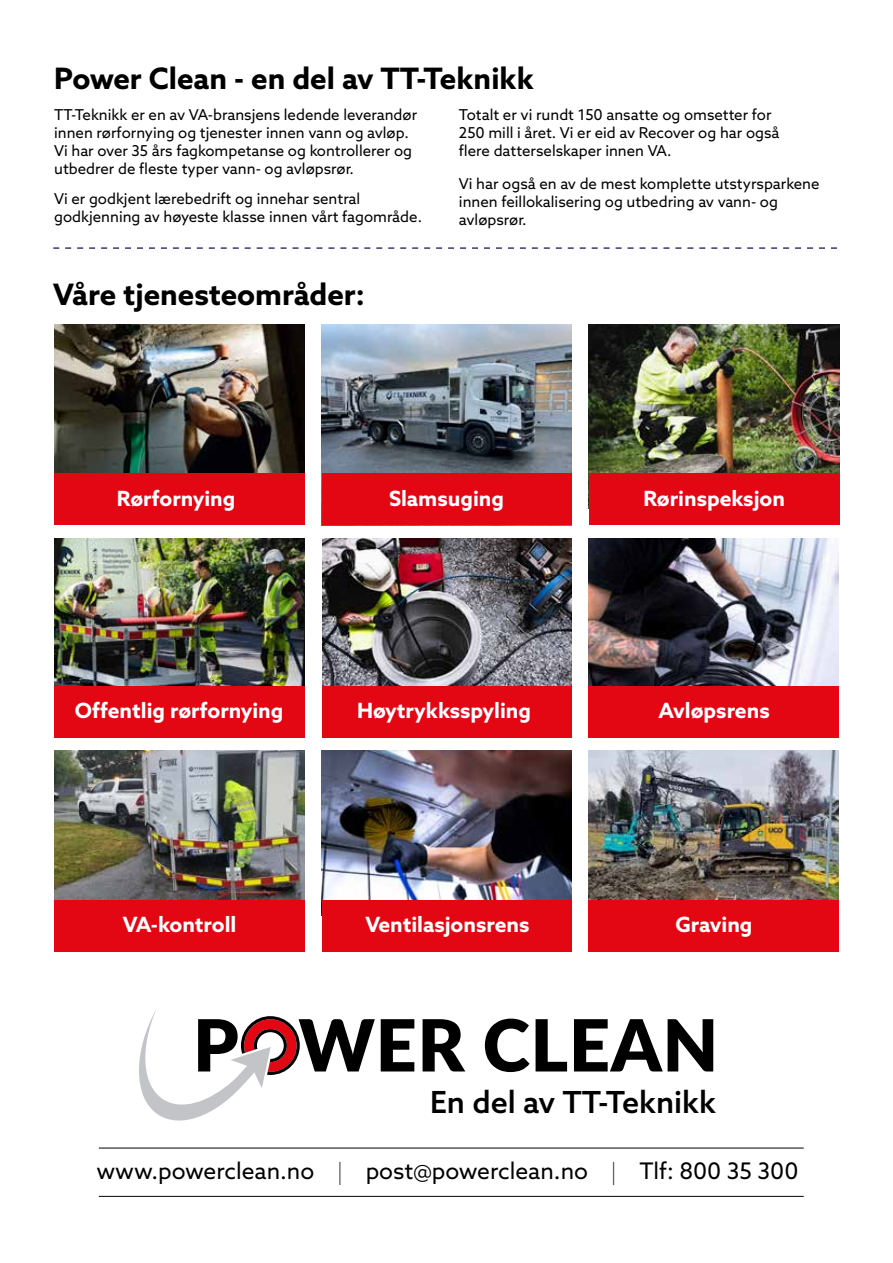
<style>
.page{position:relative;width:893px;height:1263px;background:#fff}
.page>*{position:absolute;margin:0;border:0;box-sizing:border-box;transform-origin:0 0}
.t1{font:500 30.45px "Azo Sans";color:#000}
.t2{font:700 29.55px "Azo Sans";color:#000}
.t3{font:22.8px "Azo Sans";color:#000}
.t4{font:700 21px "Azo Sans";color:#fff}
.t5{font:15px/18px "Azo Sans";color:#000}
.s1{font-weight:100;font-size:31.95px}
</style>
<div class="page">
<hr style="left:99px;top:1196px;width:705px;height:1px;background:#000">
<hr style="left:99px;top:1148px;width:705px;height:1px;background:#000">
<svg style="left:53px;top:247px;width:784px;height:2px"></svg>
<img style="left:54px;top:324px;width:251px;height:150px">
<img style="left:322px;top:538px;width:249px;height:149px">
<img style="left:322px;top:324px;width:249px;height:150px">
<img style="left:589px;top:538px;width:250px;height:149px">
<img style="left:54px;top:538px;width:251px;height:149px">
<img style="left:54px;top:751px;width:251px;height:150px">
<img style="left:589px;top:324px;width:250px;height:150px">
<img style="left:589px;top:751px;width:250px;height:150px">
<div style="left:54px;top:474px;width:251px;height:51px;background:#e30613"></div>
<div style="left:54px;top:687px;width:251px;height:51px;background:#e30613"></div>
<div style="left:589px;top:687px;width:250px;height:51px;background:#e30613"></div>
<div style="left:589px;top:901px;width:250px;height:51px;background:#e30613"></div>
<div style="left:322px;top:687px;width:249px;height:51px;background:#e30613"></div>
<div style="left:54px;top:901px;width:251px;height:51px;background:#e30613"></div>
<div style="left:322px;top:474px;width:249px;height:51px;background:#e30613"></div>
<div style="left:589px;top:474px;width:250px;height:51px;background:#e30613"></div>
<img style="left:322px;top:751px;width:249px;height:150px">
<div style="left:322px;top:901px;width:249px;height:51px;background:#e30613"></div>
<svg style="left:139px;top:1010px;width:236px;height:110px"></svg>
<svg style="left:381px;top:1019px;width:33px;height:52px"></svg>
<svg style="left:423px;top:1019px;width:42px;height:52px"></svg>
<svg style="left:485px;top:1018px;width:44px;height:54px"></svg>
<svg style="left:536px;top:1019px;width:31px;height:52px"></svg>
<svg style="left:574px;top:1019px;width:139px;height:52px"></svg>
<h2 class="t2" style="left:54px;top:59px;width:481px">Power Clean - en del av TT-Teknikk</h2>
<p class="t5" style="left:54px;top:105px;width:365px">TT-Teknikk er en av VA-bransjens ledende leverandør innen rørfornying og tjenester innen vann og avløp.<br>Vi har over 35 års fagkompetanse og kontrollerer og utbedrer de fleste typer vann- og avløpsrør.</p>
<p class="t5" style="left:54px;top:189px;width:369px">Vi er godkjent lærebedrift og innehar sentral godkjenning av høyeste klasse innen vårt fagområde.</p>
<p class="t5" style="left:459px;top:105px;width:322px">Totalt er vi rundt 150 ansatte og omsetter for<br>250 mill i året. Vi er eid av Recover og har også flere datterselskaper innen VA.</p>
<p class="t5" style="left:459px;top:174px;width:362px">Vi har også en av de mest komplette utstyrsparkene innen feillokalisering og utbedring av vann- og avløpsrør.</p>
<h2 class="t2" style="left:53px;top:275px;width:313px">Våre tjenesteområder:</h2>
<h3 class="t4" style="left:117px;top:484px;width:120px">Rørfornying</h3>
<h3 class="t4" style="left:389px;top:484px;width:117px">Slamsuging</h3>
<h3 class="t4" style="left:644px;top:484px;width:143px">Rørinspeksjon</h3>
<h3 class="t4" style="left:75px;top:697px;width:210px">Offentlig rørfornying</h3>
<h3 class="t4" style="left:658px;top:697px;width:113px">Avløpsrens</h3>
<h3 class="t4" style="left:357px;top:697px;width:176px">Høytrykksspyling</h3>
<h3 class="t4" style="left:123px;top:911px;width:115px">VA-kontroll</h3>
<h3 class="t4" style="left:365px;top:911px;width:166px">Ventilasjonsrens</h3>
<h3 class="t4" style="left:675px;top:911px;width:79px">Graving</h3>
<h1 class="t1" style="left:430px;top:1082px;width:288px">En del av TT-Teknikk</h1>
<h3 class="t3" style="left:96px;top:1156px;width:703px">www.powerclean.no <span class="s1">I</span> post@powerclean.no <span class="s1">I</span> Tlf: 800 35 300</h3>
</div>
